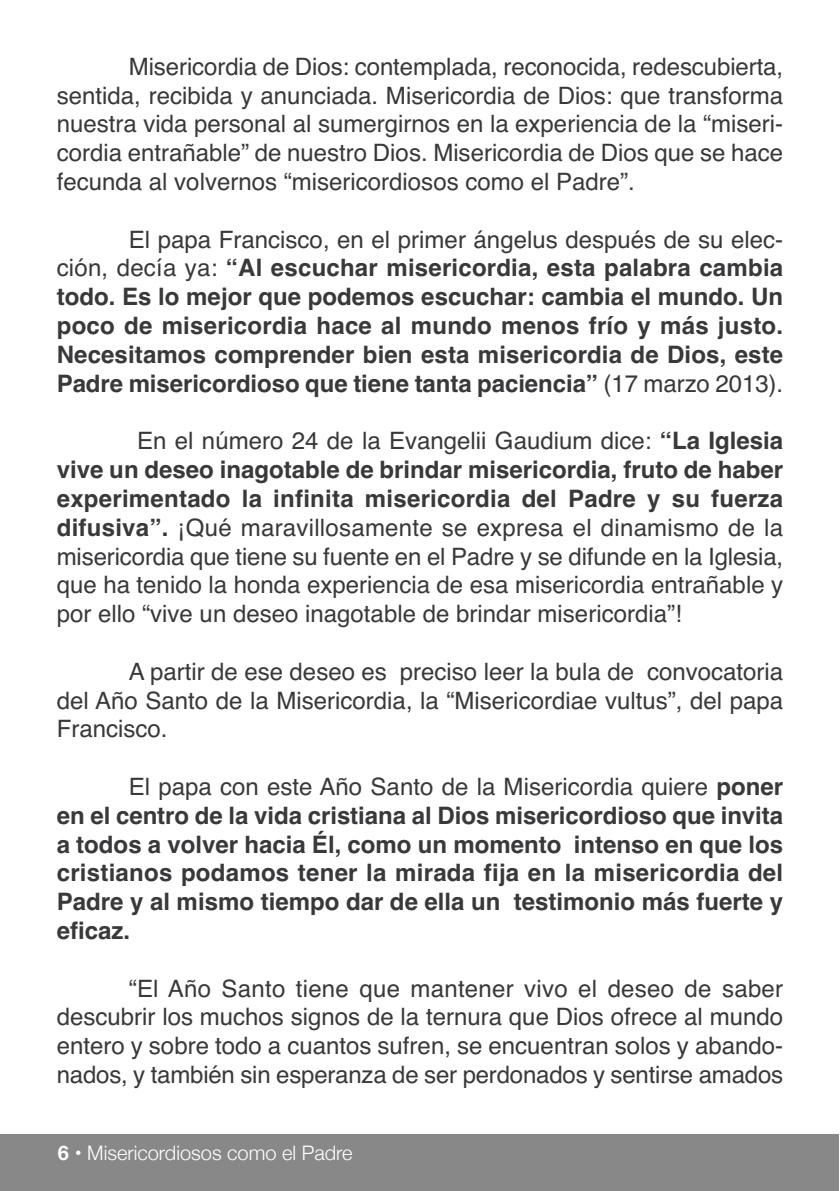
<style>
.page{position:relative;width:840px;height:1191px;background:#fff}
.page>*{position:absolute;margin:0;border:0;box-sizing:border-box;transform-origin:0 0}
.t1{font:24px/28.8px "Helvetica";color:#39383a;text-align:justify}
.t2{font:700 24px/28.8px "Helvetica";color:#39383a;text-align:justify}
.t3{font:20px "font 000000001 c 240 c 52";color:#fff}
.s1{font-weight:400}
.s2{font-weight:700}
</style>
<div class="page">
<div style="left:0;top:1134px;width:838px;height:57px;background:#888889"></div>
<p class="t1" style="left:57px;top:53px;width:727px;text-indent:72px">Misericordia de Dios: contemplada, reconocida, redescubierta, sentida, recibida y anunciada. Misericordia de Dios: que transforma nuestra vida personal al sumergirnos en la experiencia de la “miseri&shy;cordia entrañable” de nuestro Dios. Misericordia de Dios que se hace fecunda al volvernos “misericordiosos como el Padre”.</p>
<p class="t2" style="left:57px;top:225px;width:727px;text-indent:72px"><span class="s1">El papa Francisco, en el primer ángelus después de su elec&shy;ción, decía ya:</span> “Al escuchar misericordia, esta palabra cambia todo. Es lo mejor que podemos escuchar: cambia el mundo. Un poco de misericordia hace al mundo menos frío y más justo.<br>Necesitamos comprender bien esta misericordia de Dios, este Padre misericordioso que tiene tanta paciencia” <span class="s1">(17 marzo 2013).</span></p>
<p class="t1" style="left:57px;top:427px;width:727px;text-indent:80px">En el número 24 de la Evangelii Gaudium dice: <span class="s2">“La Iglesia vive un deseo inagotable de brindar misericordia, fruto de haber experimentado la infinita misericordia del Padre y su fuerza difusiva”.</span> ¡Qué maravillosamente se expresa el dinamismo de la misericordia que tiene su fuente en el Padre y se difunde en la Iglesia, que ha tenido la honda experiencia de esa misericordia entrañable y por ello “vive un deseo inagotable de brindar misericordia”!</p>
<p class="t1" style="left:57px;top:657px;width:727px;text-indent:72px">A partir de ese deseo es preciso leer la bula de convocatoria del Año Santo de la Misericordia, la “Misericordiae vultus”, del papa Francisco.</p>
<p class="t2" style="left:57px;top:772px;width:727px;text-indent:72px"><span class="s1">El papa con este Año Santo de la Misericordia quiere</span> poner en el centro de la vida cristiana al Dios misericordioso que invita a todos a volver hacia Él, como un momento intenso en que los cristianos podamos tener la mirada fija en la misericordia del Padre y al mismo tiempo dar de ella un testimonio más fuerte y eficaz.</p>
<p class="t1" style="left:57px;top:974px;width:727px;text-indent:72px">“El Año Santo tiene que mantener vivo el deseo de saber descubrir los muchos signos de la ternura que Dios ofrece al mundo entero y sobre todo a cuantos sufren, se encuentran solos y abando&shy;nados, y también sin esperanza de ser perdonados y sentirse amados</p>
<p class="t3" style="left:58px;top:1140px;width:296px">6 • Misericordiosos como el Padre</p>
</div>
